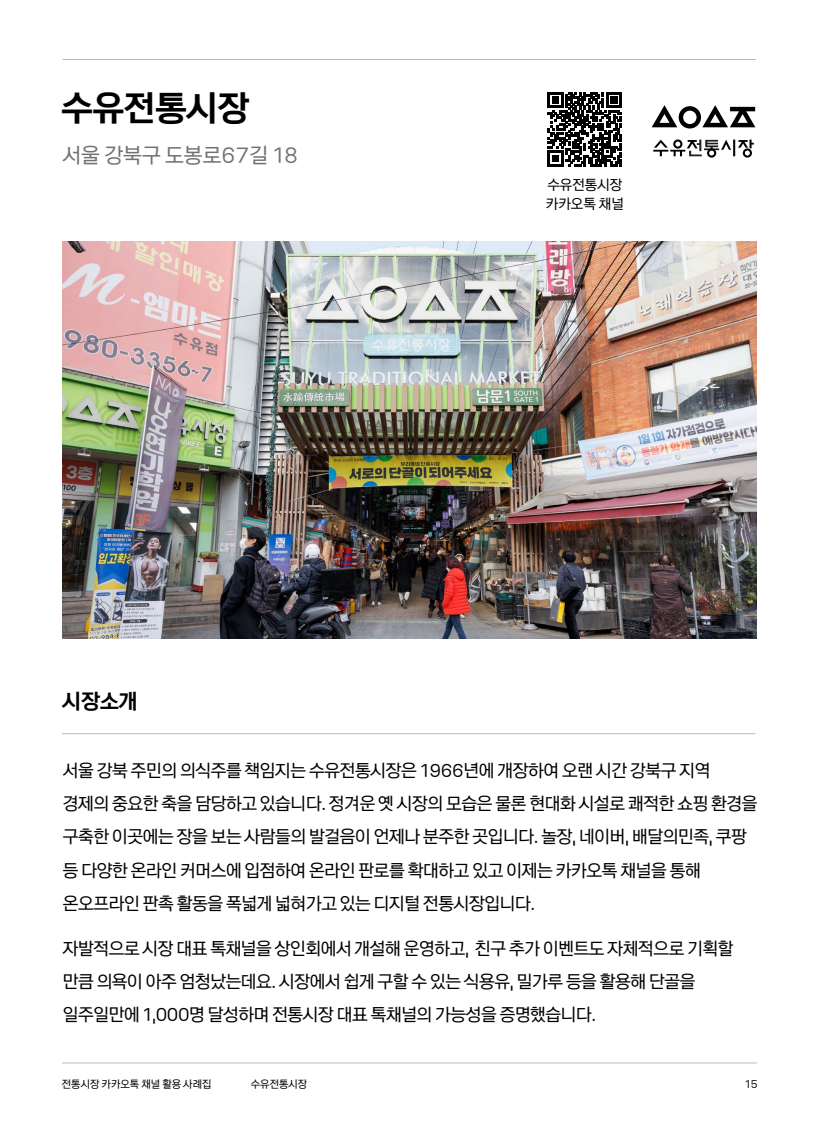
<style>
.page{position:relative;width:819px;height:1141px;background:#fff}
.page>*{position:absolute;margin:0;border:0;box-sizing:border-box;transform-origin:0 0}
.t1{font:700 35px "Kakao Big OTF Extra";color:#000}
.t2{font:21px "Kakao Big OTF Regular";color:#727272}
.t3{font:700 21px "Kakao Big OTF Extra";color:#000}
.t4{font:17.5px/33.2px "Kakao Big OTF Regular";letter-spacing:-.02em;color:#000}
.t5{font:14px/19.2px "Kakao Big OTF Regular";color:#000}
.t6{font:10.5px "Kakao Big OTF Regular";color:#000}
</style>
<div class="page">
<svg style="left:651px;top:105px;width:104px;height:24px"></svg>
<svg style="left:653px;top:139px;width:100px;height:19px"></svg>
<img style="left:62px;top:242px;width:694px;height:397px">
<hr style="left:62px;top:1063px;width:694px;height:1px;background:#bababa">
<svg style="left:547px;top:92px;width:75px;height:75px"></svg>
<svg style="left:548px;top:92px;width:74px;height:74px"></svg>
<hr style="left:63px;top:59px;width:693px;height:1px;background:#bababa">
<hr style="left:62px;top:733px;width:693px;height:1px;background:#bababa">
<h1 class="t1" style="left:62px;top:85px;width:189px">수유전통시장</h1>
<p class="t2" style="left:62px;top:141px;width:237px">서울 강북구 도봉로67길 18</p>
<p class="t3" style="left:63px;top:688px;width:77px">시장소개</p>
<p class="t5" style="left:546px;top:175px;width:79px">수유전통시장 카카오톡 채널</p>
<p class="t4" style="left:63px;top:753px;width:696px">서울 강북 주민의 의식주를 책임지는 수유전통시장은 1966년에 개장하여 오랜 시간 강북구 지역 경제의 중요한 축을 담당하고 있습니다. 정겨운 옛 시장의 모습은 물론 현대화 시설로 쾌적한 쇼핑 환경을 구축한 이곳에는 장을 보는 사람들의 발걸음이 언제나 분주한 곳입니다. 놀장, 네이버, 배달의민족, 쿠팡 등 다양한 온라인 커머스에 입점하여 온라인 판로를 확대하고 있고 이제는 카카오톡 채널을 통해 온오프라인 판촉 활동을 폭넓게 넓혀가고 있는 디지털 전통시장입니다.</p>
<p class="t4" style="left:63px;top:932px;width:672px">자발적으로 시장 대표 톡채널을 상인회에서 개설해 운영하고, 친구 추가 이벤트도 자체적으로 기획할 만큼 의욕이 아주 엄청났는데요. 시장에서 쉽게 구할 수 있는 식용유, 밀가루 등을 활용해 단골을 일주일만에 1,000명 달성하며 전통시장 대표 톡채널의 가능성을 증명했습니다.</p>
<p class="t6" style="left:62px;top:1078px;width:151px">전통시장 카카오톡 채널 활용 사례집</p>
<p class="t6" style="left:251px;top:1078px;width:58px">수유전통시장</p>
<p class="t6" style="left:744px;top:1078px;width:14px">15</p>
</div>
